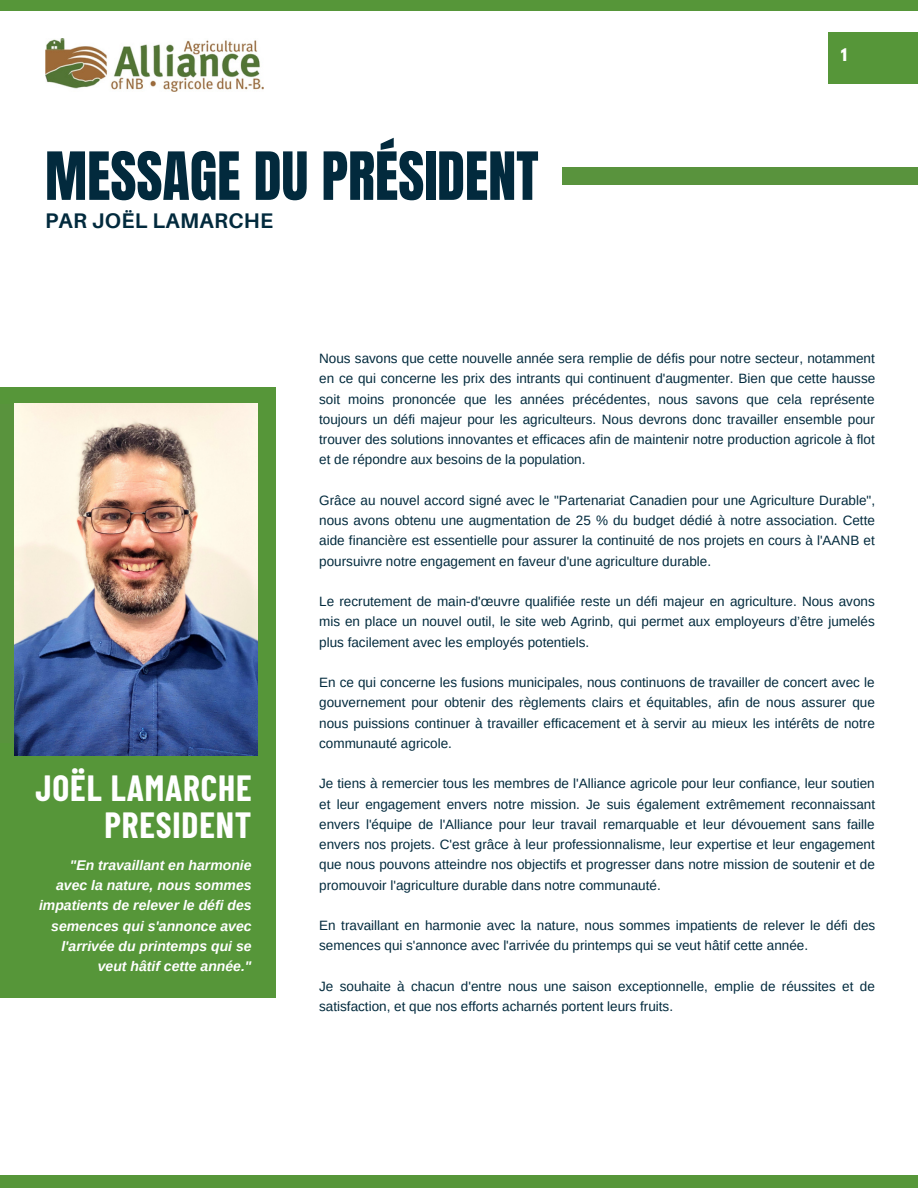
<style>
.page{position:relative;width:918px;height:1188px;background:#fff}
.page>*{position:absolute;margin:0;border:0;box-sizing:border-box;transform-origin:0 0}
.t1{font:56.4px "Anton";color:#022a3d}
.t2{font:700 35.55px/37.2px "Barlow Condensed";letter-spacing:.025em;color:#fff;text-align:right}
.t3{font:700 21.15px "Aileron";letter-spacing:.015em;color:#022a3d}
.t4{font:700 15.45px "League Spartan";color:#fff}
.t5{font:italic 700 13.95px/20.2px "Arimo";color:#fff;text-align:right}
.t6{font:13.5px/20.2px "Arimo";color:#022a3d;text-align:justify}
</style>
<div class="page">
<div style="left:0;top:387px;width:275px;height:610px;background:#569639"></div>
<div style="left:0;top:0;width:918px;height:11px;background:#569639"></div>
<div style="left:0;top:1175px;width:918px;height:13px;background:#569639"></div>
<div style="left:828px;top:32px;width:90px;height:51px;background:#569639"></div>
<div style="left:0;top:404px;width:235px;height:339px;background:#59933d"></div>
<img style="left:15px;top:404px;width:243px;height:352px">
<img style="left:45px;top:38px;width:218px;height:53px">
<div style="left:562px;top:167px;width:356px;height:17px;background:#59933d"></div>
<h1 class="t1" style="left:45px;top:136px;width:495px">MESSAGE DU PRÉSIDENT</h1>
<h3 class="t3" style="left:45px;top:208px;width:230px">PAR JOËL LAMARCHE</h3>
<p class="t4" style="left:841px;top:47px;width:8px">1</p>
<h2 class="t2" style="left:36px;top:768px;width:218px">JOËL LAMARCHE<br>PRESIDENT</h2>
<p class="t5" style="left:39px;top:855px;width:214px">"En travaillant en harmonie avec la nature, nous sommes impatients de relever le défi des semences qui s'annonce avec l'arrivée du printemps qui se veut hâtif cette année."</p>
<p class="t6" style="left:319px;top:348px;width:558px">Nous savons que cette nouvelle année sera remplie de défis pour notre secteur, notamment en ce qui concerne les prix des intrants qui continuent d'augmenter. Bien que cette hausse soit moins prononcée que les années précédentes, nous savons que cela représente toujours un défi majeur pour les agriculteurs. Nous devrons donc travailler ensemble pour trouver des solutions innovantes et efficaces afin de maintenir notre production agricole à flot et de répondre aux besoins de la population.</p>
<p class="t6" style="left:319px;top:490px;width:557px">Grâce au nouvel accord signé avec le "Partenariat Canadien pour une Agriculture Durable", nous avons obtenu une augmentation de 25 % du budget dédié à notre association. Cette aide financière est essentielle pour assurer la continuité de nos projets en cours à l'AANB et poursuivre notre engagement en faveur d'une agriculture durable.</p>
<p class="t6" style="left:319px;top:591px;width:557px">Le recrutement de main-d'œuvre qualifiée reste un défi majeur en agriculture. Nous avons mis en place un nouvel outil, le site web Agrinb, qui permet aux employeurs d’être jumelés plus facilement avec les employés potentiels.</p>
<p class="t6" style="left:319px;top:672px;width:557px">En ce qui concerne les fusions municipales, nous continuons de travailler de concert avec le gouvernement pour obtenir des règlements clairs et équitables, afin de nous assurer que nous puissions continuer à travailler efficacement et à servir au mieux les intérêts de notre communauté agricole.</p>
<p class="t6" style="left:319px;top:773px;width:558px">Je tiens à remercier tous les membres de l'Alliance agricole pour leur confiance, leur soutien et leur engagement envers notre mission. Je suis également extrêmement reconnaissant envers l'équipe de l'Alliance pour leur travail remarquable et leur dévouement sans faille envers nos projets. C'est grâce à leur professionnalisme, leur expertise et leur engagement que nous pouvons atteindre nos objectifs et progresser dans notre mission de soutenir et de promouvoir l'agriculture durable dans notre communauté.</p>
<p class="t6" style="left:319px;top:915px;width:558px">En travaillant en harmonie avec la nature, nous sommes impatients de relever le défi des semences qui s'annonce avec l'arrivée du printemps qui se veut hâtif cette année.</p>
<p class="t6" style="left:319px;top:976px;width:557px">Je souhaite à chacun d'entre nous une saison exceptionnelle, emplie de réussites et de satisfaction, et que nos efforts acharnés portent leurs fruits.</p>
</div>
